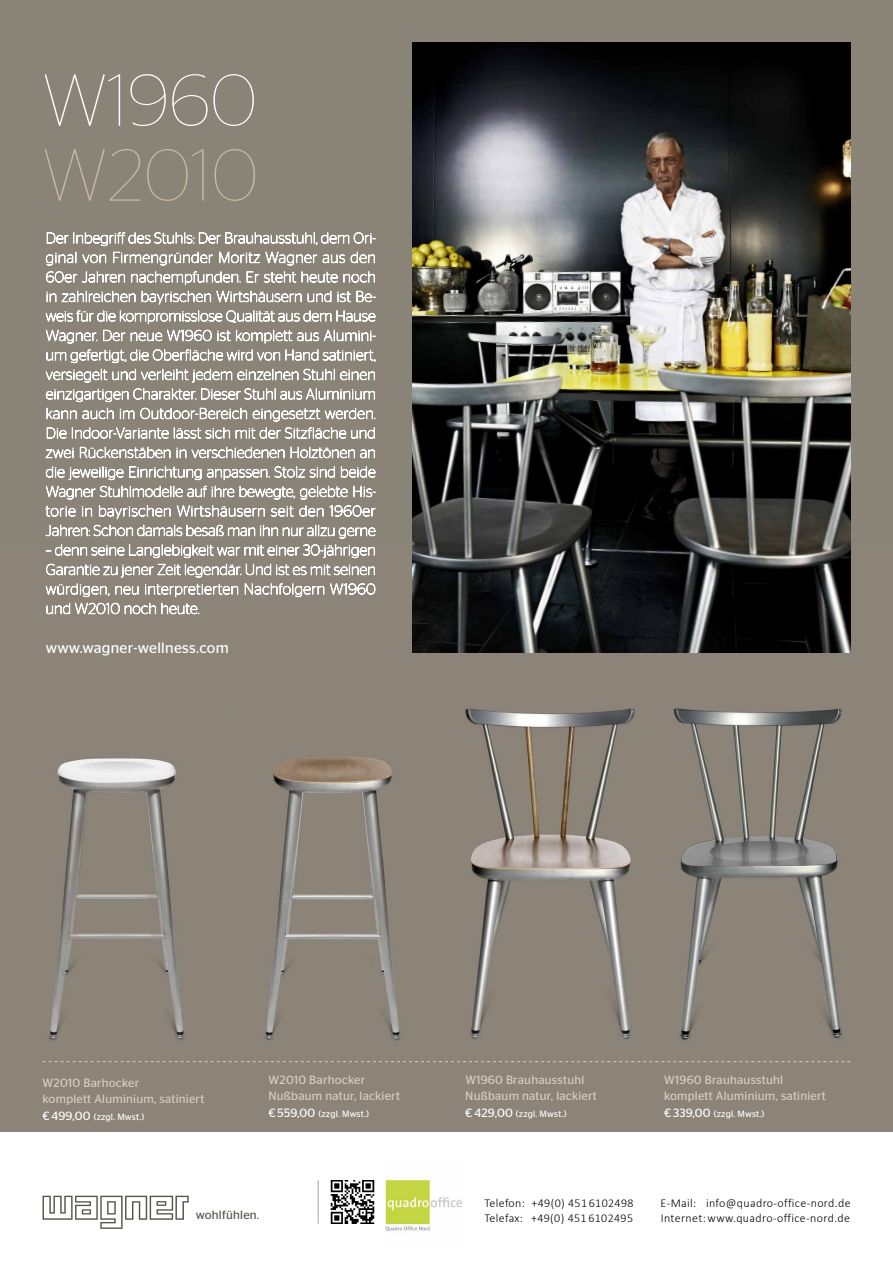
<style>
.page{position:relative;width:893px;height:1263px;background:#fff}
.page>*{position:absolute;margin:0;border:0;box-sizing:border-box;transform-origin:0 0}
.t1{font:100 73.5px "Stag Sans";color:#fff}
.t2{font:100 73.5px "Stag Sans";color:#c9b9a2}
.t3{font:15px "Stag Sans";letter-spacing:.02em;color:#fff}
.t4{font:12px/16.5px "Stag Sans";letter-spacing:.02em;color:#d9cebe}
.t5{font:300 12px "Calibri";letter-spacing:.03em;color:#000}
.t6{font:12px "Stag Sans";letter-spacing:.02em;color:#56564d}
.t7{font:9px "Stag Sans";letter-spacing:.02em;color:#fff}
.s1{font-size:12px}
</style>
<div class="page">
<div style="left:0;top:0;width:893px;height:583px;background:#8a8378"></div>
<img style="left:224px;top:552px;width:202px;height:580px">
<img style="left:0;top:558px;width:224px;height:574px">
<img style="left:651px;top:552px;width:242px;height:580px">
<img style="left:426px;top:653px;width:225px;height:479px">
<svg style="left:46px;top:232px;width:330px;height:131px"></svg>
<svg style="left:46px;top:369px;width:329px;height:33px"></svg>
<svg style="left:46px;top:408px;width:330px;height:31px"></svg>
<svg style="left:45px;top:447px;width:331px;height:72px"></svg>
<svg style="left:46px;top:525px;width:330px;height:33px"></svg>
<svg style="left:46px;top:564px;width:329px;height:53px"></svg>
<img style="left:413px;top:43px;width:437px;height:610px">
<svg style="left:43px;top:1196px;width:146px;height:33px"></svg>
<svg style="left:43px;top:1061px;width:807px;height:1px"></svg>
<img style="left:385px;top:1179px;width:78px;height:52px">
<img style="left:331px;top:1180px;width:43px;height:44px">
<hr style="left:318px;top:1180px;width:1px;height:44px;background:#a4a4a4">
<h1 class="t1" style="left:42px;top:59px;width:216px">W1960</h1>
<h1 class="t2" style="left:42px;top:134px;width:218px">W2010</h1>
<p class="t3" style="left:46px;top:639px;width:184px">www.wagner-wellness.com</p>
<p class="t4" style="left:43px;top:1074px;width:163px">W2010 Barhocker<br>komplett Aluminium, satiniert</p>
<p class="t7" style="left:43px;top:1111px;width:103px"><span class="s1">€ 499,00</span> (zzgl. Mwst.)</p>
<p class="t4" style="left:268px;top:1071px;width:133px">W2010 Barhocker<br>Nußbaum natur, lackiert</p>
<p class="t7" style="left:268px;top:1109px;width:102px"><span class="s1">€ 559,00</span> (zzgl. Mwst.)</p>
<p class="t6" style="left:196px;top:1208px;width:65px">wohlfühlen.</p>
<p class="t4" style="left:465px;top:1071px;width:133px">W1960 Brauhausstuhl<br>Nußbaum natur, lackiert</p>
<p class="t7" style="left:465px;top:1109px;width:103px"><span class="s1">€ 429,00</span> (zzgl. Mwst.)</p>
<p class="t4" style="left:664px;top:1071px;width:163px">W1960 Brauhausstuhl komplett Aluminium, satiniert</p>
<p class="t7" style="left:664px;top:1109px;width:102px"><span class="s1">€ 339,00</span> (zzgl. Mwst.)</p>
<p class="t5" style="left:484px;top:1196px;width:151px">Telefon: +49(0) 451 6102498</p>
<p class="t5" style="left:661px;top:1196px;width:192px">E-Mail: info@quadro-office-nord.de</p>
<p class="t5" style="left:484px;top:1211px;width:150px">Telefax: +49(0) 451 6102495</p>
<p class="t5" style="left:661px;top:1211px;width:191px">Internet: www.quadro-office-nord.de</p>
</div>
